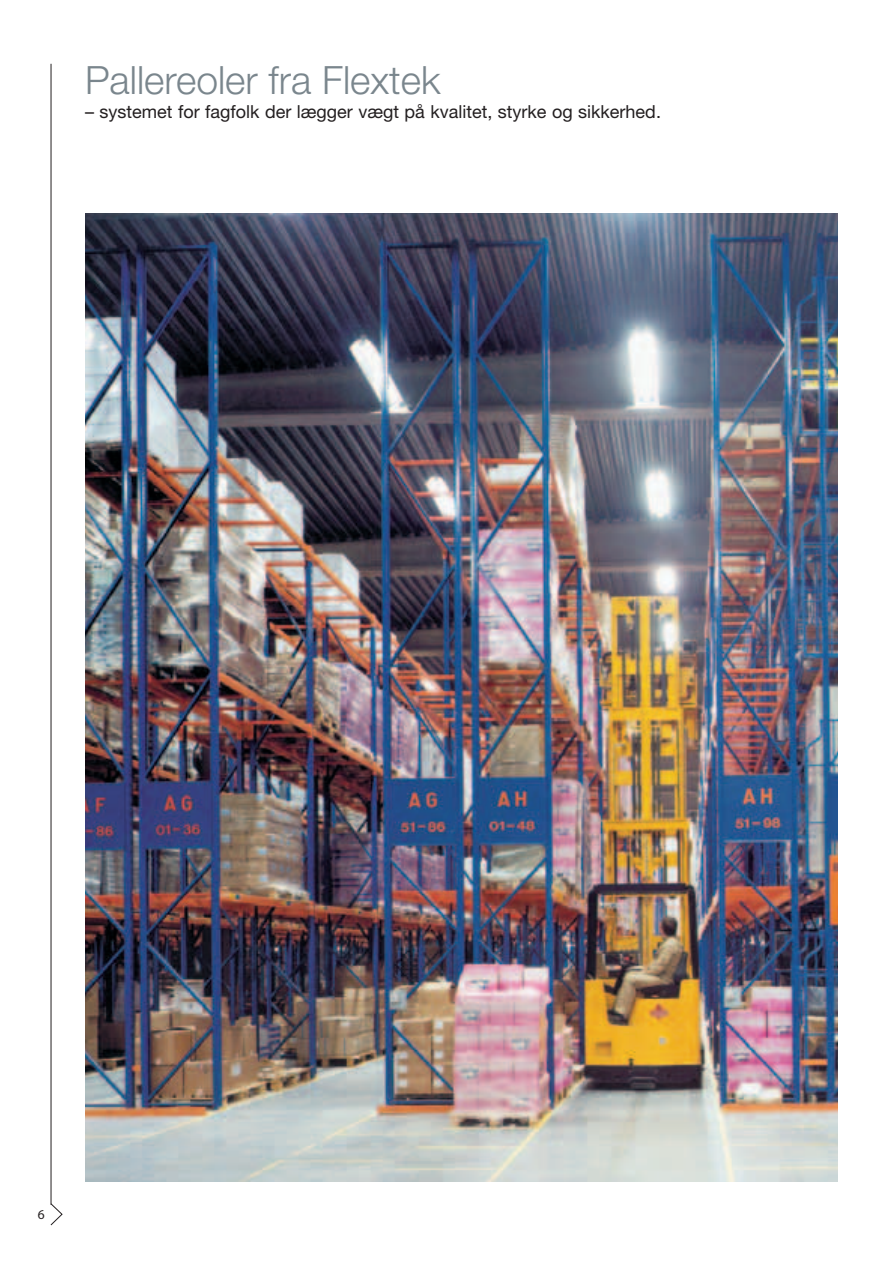
<style>
.page{position:relative;width:893px;height:1263px;background:#fff}
.page>*{position:absolute;margin:0;border:0;box-sizing:border-box;transform-origin:0 0}
.t1{font:300 39px "Helvetica Neue";color:#7a868d}
.t2{font:18px "Helvetica Neue";color:#231f20}
.t3{font:13.5px "Myriad";color:#231f20}
</style>
<div class="page">
<svg style="left:50px;top:1203px;width:13px;height:23px"></svg>
<hr style="left:51px;top:64px;width:1px;height:1141px;background:#231f20">
<img style="left:86px;top:213px;width:751px;height:968px">
<h1 class="t1" style="left:85px;top:67px;width:357px">Pallereoler fra Flextek</h1>
<p class="t2" style="left:85px;top:106px;width:577px">– systemet for fagfolk der lægger vægt på kvalitet, styrke og sikkerhed.</p>
<p class="t3" style="left:38px;top:1209px;width:8px">6</p>
</div>
